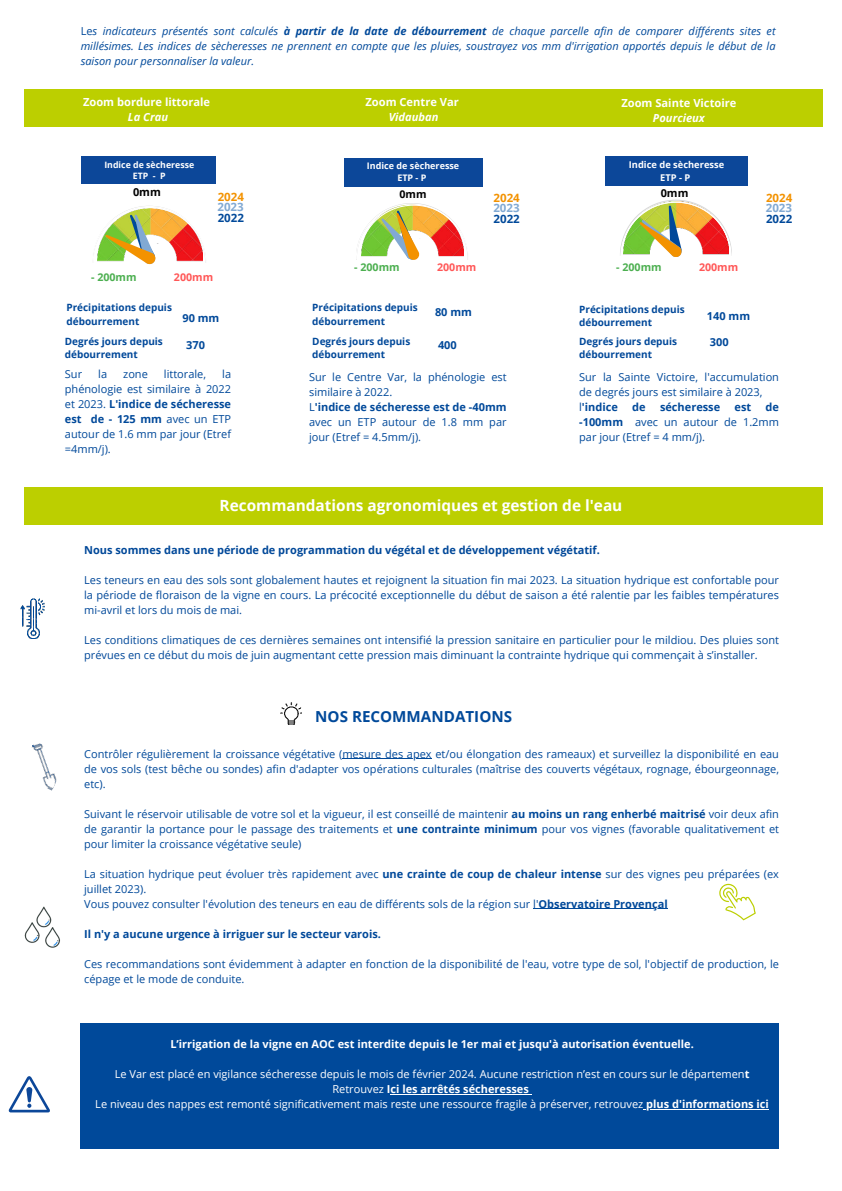
<style>
.page{position:relative;width:842px;height:1191px;background:#fff}
.page>*{position:absolute;margin:0;border:0;box-sizing:border-box;transform-origin:0 0}
.t1{font:700 15.4px "Open Sans";color:#fff}
.t2{font:700 15.2px "Open Sans";color:#00499a}
.t3{font:700 11.5px "Open Sans";color:#00499a}
.t4{font:700 11.5px "Open Sans";color:#f39200}
.t5{font:700 11.5px "Open Sans";color:#81a9d3}
.t6{font:700 11.1px "Open Sans";color:#fff}
.t7{font:italic 700 11.1px "Open Sans";color:#fff}
.t8{font:11px/15px "Open Sans";color:#00499a;text-align:justify}
.t9{font:11px/15px "Open Sans";color:#004899;text-align:justify}
.t10{font:italic 11px/15px "Open Sans";color:#00499a;text-align:justify}
.t11{font:11px/15px "Open Sans";color:#fff;text-align:center}
.t12{font:700 11px "Open Sans";color:#fff}
.t13{font:700 11px "Open Sans";color:#004899}
.t14{font:700 11px "Open Sans";color:#00499a}
.t15{font:700 11px "Open Sans";color:#000}
.t16{font:700 10.9px "Open Sans";color:#000}
.t17{font:700 10.7px "Open Sans";color:#4caf50}
.t18{font:700 10.7px "Open Sans";color:#ff5757}
.t19{font:700 10.7px "Open Sans";color:#000}
.t20{font:700 10px/13.5px "Open Sans";color:#004899}
.t21{font:700 9.3px/12.4px "Open Sans";color:#fff;text-align:center}
.t22{font:700 9px/12px "Open Sans";color:#fff;text-align:center}
.t23{font:700 8.8px/11.7px "Open Sans";color:#fff;text-align:center}
.s1{font-style:normal}
.s2{font-weight:700}
</style>
<div class="page">
<div style="left:24px;top:487px;width:798px;height:37px;background:#bccf00"></div>
<div style="left:81px;top:1023px;width:698px;height:125px;background:#00499a"></div>
<img style="left:21px;top:598px;width:24px;height:40px">
<img style="left:31px;top:743px;width:26px;height:47px">
<img style="left:24px;top:906px;width:36px;height:42px">
<svg style="left:9px;top:1076px;width:41px;height:35px"></svg>
<img style="left:281px;top:702px;width:21px;height:22px">
<div style="left:24px;top:90px;width:798px;height:37px;background:#bccf00"></div>
<div style="left:81px;top:157px;width:134px;height:27px;background:#0c4799"></div>
<div style="left:344px;top:158px;width:139px;height:28px;background:#0c4799"></div>
<div style="left:605px;top:157px;width:143px;height:29px;background:#0c4799"></div>
<svg style="left:97px;top:206px;width:109px;height:59px"></svg>
<svg style="left:356px;top:203px;width:112px;height:57px"></svg>
<svg style="left:620px;top:200px;width:112px;height:57px"></svg>
<hr style="left:342px;top:758px;width:90px;height:1px;background:#00499a">
<hr style="left:538px;top:908px;width:130px;height:1px;background:#00499a">
<svg style="left:719px;top:883px;width:37px;height:37px"></svg>
<hr style="left:390px;top:1093px;width:139px;height:1px;background:#fff">
<hr style="left:643px;top:1108px;width:126px;height:1px;background:#fff">
<p class="t10" style="left:81px;top:23px;width:696px"><span class="s1">Le</span>s indicateurs présentés sont calculés <span class="s2">à partir de la date de débourrement</span> de chaque parcelle afin de comparer différents sites et millésimes. Les indices de sècheresses ne prennent en compte que les pluies, soustrayez vos mm d'irrigation apportés depuis le début de la saison pour personnaliser la valeur.</p>
<p class="t6" style="left:83px;top:94px;width:129px">Zoom bordure littorale</p>
<p class="t7" style="left:128px;top:109px;width:42px">La Crau</p>
<p class="t23" style="left:104px;top:158px;width:91px">Indice de sècheresse<br>ETP - P</p>
<p class="t6" style="left:365px;top:94px;width:95px">Zoom Centre Var</p>
<p class="t7" style="left:389px;top:109px;width:51px">Vidauban</p>
<p class="t6" style="left:621px;top:95px;width:117px">Zoom Sainte Victoire</p>
<p class="t7" style="left:653px;top:110px;width:53px">Pourcieux</p>
<p class="t22" style="left:367px;top:160px;width:94px">Indice de sècheresse<br>ETP - P</p>
<p class="t21" style="left:629px;top:158px;width:97px">Indice de sècheresse<br>ETP - P</p>
<p class="t15" style="left:133px;top:184px;width:29px">0mm</p>
<p class="t4" style="left:218px;top:188px;width:28px">2024</p>
<p class="t5" style="left:217px;top:199px;width:28px">2023</p>
<p class="t3" style="left:218px;top:209px;width:28px">2022</p>
<p class="t19" style="left:399px;top:187px;width:29px">0mm</p>
<p class="t16" style="left:661px;top:185px;width:29px">0mm</p>
<p class="t4" style="left:494px;top:189px;width:28px">2024</p>
<p class="t5" style="left:493px;top:200px;width:28px">2023</p>
<p class="t3" style="left:494px;top:210px;width:28px">2022</p>
<p class="t4" style="left:766px;top:189px;width:28px">2024</p>
<p class="t5" style="left:766px;top:200px;width:28px">2023</p>
<p class="t3" style="left:766px;top:210px;width:28px">2022</p>
<p class="t17" style="left:91px;top:269px;width:47px">- 200mm</p>
<p class="t18" style="left:174px;top:269px;width:41px">200mm</p>
<p class="t17" style="left:354px;top:260px;width:47px">- 200mm</p>
<p class="t18" style="left:437px;top:260px;width:41px">200mm</p>
<p class="t17" style="left:616px;top:259px;width:47px">- 200mm</p>
<p class="t18" style="left:699px;top:259px;width:41px">200mm</p>
<p class="t20" style="left:66px;top:301px;width:107px">Précipitations depuis débourrement</p>
<p class="t14" style="left:182px;top:310px;width:38px">90 mm</p>
<p class="t14" style="left:186px;top:337px;width:20px">370</p>
<p class="t20" style="left:65px;top:334px;width:100px">Degrés jours depuis débourrement</p>
<p class="t20" style="left:312px;top:301px;width:107px">Précipitations depuis débourrement</p>
<p class="t20" style="left:312px;top:334px;width:100px">Degrés jours depuis débourrement</p>
<p class="t14" style="left:435px;top:304px;width:38px">80 mm</p>
<p class="t13" style="left:438px;top:337px;width:20px">400</p>
<p class="t20" style="left:579px;top:302px;width:107px">Précipitations depuis débourrement</p>
<p class="t20" style="left:579px;top:334px;width:100px">Degrés jours depuis débourrement</p>
<p class="t14" style="left:707px;top:308px;width:45px">140 mm</p>
<p class="t13" style="left:710px;top:334px;width:20px">300</p>
<p class="t8" style="left:65px;top:366px;width:168px;text-indent:157px">la phénologie est similaire à 2022 et 2023. <span class="s2">L'indice de sécheresse est de - 125 mm</span> avec un ETP autour de 1.6 mm par jour (Etref =4mm/j).</p>
<p class="t8" style="left:65px;top:366px;width:19px">Sur</p>
<p class="t8" style="left:98px;top:366px;width:10px">la</p>
<p class="t8" style="left:123px;top:366px;width:26px">zone</p>
<p class="t8" style="left:164px;top:366px;width:44px">littorale,</p>
<p class="t8" style="left:309px;top:369px;width:199px;text-align:left">Sur le Centre Var, la phénologie est similaire à 2022.<br>L<span class="s2">'indice de sécheresse est de -40mm </span>avec un ETP autour de 1.8 mm par jour (Etref = 4.5mm/j).</p>
<p class="t8" style="left:579px;top:369px;width:201px;text-align:left">Sur la Sainte Victoire, l'accumulation de degrés jours est similaire à 2023, l<span class="s2">'indice</span></p>
<p class="t14" style="left:632px;top:399px;width:15px">de</p>
<p class="t14" style="left:660px;top:399px;width:62px">sécheresse</p>
<p class="t14" style="left:735px;top:399px;width:18px">est</p>
<p class="t8" style="left:579px;top:399px;width:201px;text-indent:186px"><span class="s2">de -100mm</span> avec un autour de 1.2mm par jour (Etref = 4 mm/j).</p>
<h1 class="t1" style="left:220px;top:494px;width:404px">Recommandations agronomiques et gestion de l'eau</h1>
<p class="t13" style="left:84px;top:542px;width:517px">Nous sommes dans une période de programmation du végétal et de développement végétatif.</p>
<p class="t9" style="left:84px;top:572px;width:696px">Les teneurs en eau des sols sont globalement hautes et rejoignent la situation fin mai 2023. La situation hydrique est confortable pour la période de floraison de la vigne en cours. La précocité exceptionnelle du début de saison a été ralentie par les faibles températures mi-avril et lors du mois de mai.</p>
<p class="t9" style="left:84px;top:632px;width:696px">Les conditions climatiques de ces dernières semaines ont intensifié la pression sanitaire en particulier pour le mildiou. Des pluies sont prévues en ce début du mois de juin augmentant cette pression mais diminuant la contrainte hydrique qui commençait à s’installer.</p>
<h2 class="t2" style="left:315px;top:705px;width:198px">NOS RECOMMANDATIONS</h2>
<p class="t8" style="left:84px;top:745px;width:696px">Contrôler régulièrement la croissance végétative (mesure des apex et/ou élongation des rameaux) et surveillez la disponibilité en eau de vos sols (test bêche ou sondes) afin d'adapter vos opérations culturales (maîtrise des couverts végétaux, rognage, ébourgeonnage, etc).</p>
<p class="t8" style="left:84px;top:805px;width:696px">Suivant le réservoir utilisable de votre sol et la vigueur, il est conseillé de maintenir <span class="s2">au moins un rang enherbé maitrisé</span> voir deux afin de garantir la portance pour le passage des traitements et <span class="s2">une contrainte minimum</span> pour vos vignes (favorable qualitativement et pour limiter la croissance végétative seule)</p>
<p class="t8" style="left:84px;top:865px;width:696px;text-align:left">La situation hydrique peut évoluer très rapidement avec <span class="s2">une crainte de coup de chaleur intense</span> sur des vignes peu préparées (ex juillet 2023).<br>Vous pouvez consulter l'évolution des teneurs en eau de différents sols de la région sur l'<span class="s2">Observatoire Provençal</span></p>
<p class="t14" style="left:84px;top:926px;width:298px">Il n'y a aucune urgence à irriguer sur le secteur varois.</p>
<p class="t8" style="left:84px;top:955px;width:696px">Ces recommandations sont évidemment à adapter en fonction de la disponibilité de l'eau, votre type de sol, l'objectif de production, le cépage et le mode de conduite.</p>
<p class="t12" style="left:170px;top:1035px;width:525px">L’irrigation de la vigne en AOC est interdite depuis le 1er mai et jusqu'à autorisation éventuelle.</p>
<p class="t11" style="left:95px;top:1065px;width:675px">Le Var est placé en vigilance sécheresse depuis le mois de février 2024. Aucune restriction n’est en cours sur le départemen<span class="s2">t<br></span>Retrouvez <span class="s2">Ici les arrêtés sécheresses<br></span>Le niveau des nappes est remonté significativement mais reste une ressource fragile à préserver, retrouvez <span class="s2">plus d'informations ici</span></p>
</div>
